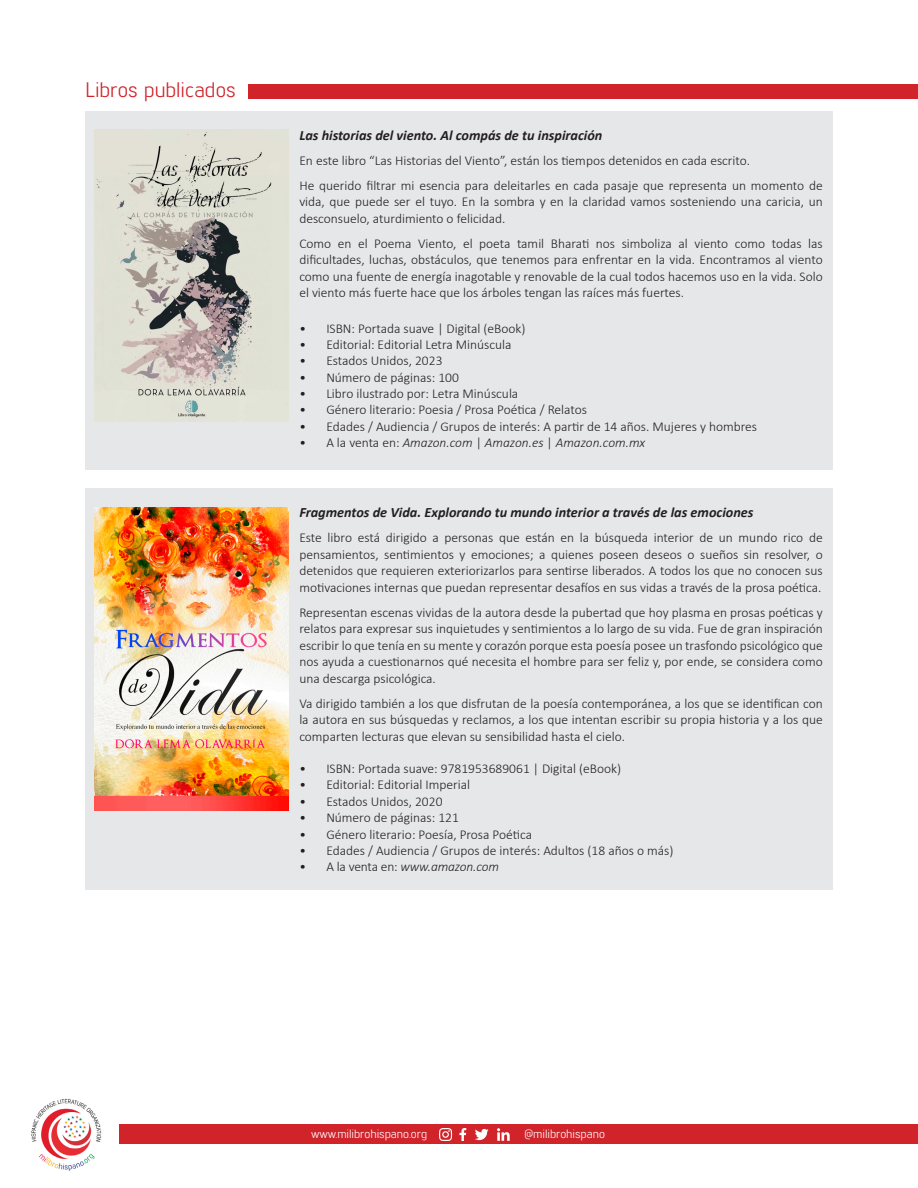
<style>
.page{position:relative;width:918px;height:1188px;background:#fff}
.page>*{position:absolute;margin:0;border:0;box-sizing:border-box;transform-origin:0 0}
.t1{font:21px "Lintel";color:#d1232a}
.t2{font:italic 700 14.25px "Calibri";color:#231f20}
.t3{font:300 13.5px/16.5px "Calibri";color:#231f20;text-align:justify}
.t4{font:italic 300 13.5px "Calibri";letter-spacing:-.005em;color:#231f20}
.t5{font:12px "Lintel";color:#fff}
.s1{font-style:normal}
</style>
<div class="page">
<div style="left:120px;top:1124px;width:798px;height:20px;background:#d1232a"></div>
<img style="left:30px;top:1098px;width:74px;height:73px;border-radius:37px">
<svg style="left:439px;top:1128px;width:13px;height:13px"></svg>
<svg style="left:475px;top:1129px;width:14px;height:11px"></svg>
<svg style="left:459px;top:1128px;width:7px;height:13px"></svg>
<svg style="left:497px;top:1128px;width:13px;height:13px"></svg>
<div style="left:248px;top:85px;width:670px;height:14px;background:#d1232a"></div>
<div style="left:85px;top:111px;width:748px;height:359px;background:#e6e7e9"></div>
<div style="left:85px;top:489px;width:748px;height:401px;background:#e6e7e9"></div>
<img style="left:95px;top:507px;width:194px;height:304px">
<img style="left:95px;top:130px;width:194px;height:292px">
<p class="t1" style="left:85px;top:75px;width:152px">Libros publicados</p>
<p class="t2" style="left:299px;top:125px;width:305px">Las historias del viento. Al compás de tu inspiración</p>
<p class="t3" style="left:299px;top:152px;width:452px">En este libro “Las Historias del Viento”, están los tiempos detenidos en cada escrito.</p>
<p class="t3" style="left:299px;top:177px;width:525px">He querido filtrar mi esencia para deleitarles en cada pasaje que representa un momento de vida, que puede ser el tuyo. En la sombra y en la claridad vamos sosteniendo una caricia, un desconsuelo, aturdimiento o felicidad.</p>
<p class="t3" style="left:299px;top:235px;width:525px">Como en el Poema Viento, el poeta tamil Bharati nos simboliza al viento como todas las dificultades, luchas, obstáculos, que tenemos para enfrentar en la vida. Encontramos al viento como una fuente de energía inagotable y renovable de la cual todos hacemos uso en la vida. Solo el viento más fuerte hace que los árboles tengan las raíces más fuertes.</p>
<p class="t3" style="left:299px;top:320px;width:228px">• ISBN: Portada suave | Digital (eBook)</p>
<p class="t3" style="left:299px;top:336px;width:214px">• Editorial: Editorial Letra Minúscula</p>
<p class="t3" style="left:299px;top:352px;width:145px">• Estados Unidos, 2023</p>
<p class="t3" style="left:299px;top:369px;width:161px">• Número de páginas: 100</p>
<p class="t3" style="left:299px;top:385px;width:221px">• Libro ilustrado por: Letra Minúscula</p>
<p class="t3" style="left:299px;top:401px;width:289px">• Género literario: Poesia / Prosa Poética / Relatos</p>
<p class="t3" style="left:299px;top:418px;width:459px">• Edades / Audiencia / Grupos de interés: A partir de 14 años. Mujeres y hombres</p>
<p class="t4" style="left:299px;top:434px;width:347px"><span class="s1">• A la venta en:</span> Amazon.com <span class="s1">|</span> Amazon.es <span class="s1">|</span> Amazon.com.mx</p>
<p class="t2" style="left:299px;top:503px;width:456px">Fragmentos de Vida. Explorando tu mundo interior a través de las emociones</p>
<p class="t3" style="left:299px;top:530px;width:525px">Este libro está dirigido a personas que están en la búsqueda interior de un mundo rico de pensamientos, sentimientos y emociones; a quienes poseen deseos o sueños sin resolver, o detenidos que requieren exteriorizarlos para sentirse liberados. A todos los que no conocen sus motivaciones internas que puedan representar desafíos en sus vidas a través de la prosa poética.</p>
<p class="t3" style="left:299px;top:604px;width:525px">Representan escenas vividas de la autora desde la pubertad que hoy plasma en prosas poéticas y relatos para expresar sus inquietudes y sentimientos a lo largo de su vida. Fue de gran inspiración escribir lo que tenía en su mente y corazón porque esta poesía posee un trasfondo psicológico que nos ayuda a cuestionarnos qué necesita el hombre para ser feliz y, por ende, se considera como una descarga psicológica.</p>
<p class="t3" style="left:299px;top:695px;width:525px">Va dirigido también a los que disfrutan de la poesía contemporánea, a los que se identifican con la autora en sus búsquedas y reclamos, a los que intentan escribir su propia historia y a los que comparten lecturas que elevan su sensibilidad hasta el cielo.</p>
<p class="t3" style="left:299px;top:760px;width:323px">• ISBN: Portada suave: 9781953689061 | Digital (eBook)</p>
<p class="t3" style="left:299px;top:776px;width:172px">• Editorial: Editorial Imperial</p>
<p class="t3" style="left:299px;top:793px;width:145px">• Estados Unidos, 2020</p>
<p class="t3" style="left:299px;top:809px;width:161px">• Número de páginas: 121</p>
<p class="t3" style="left:299px;top:826px;width:234px">• Género literario: Poesía, Prosa Poética</p>
<p class="t3" style="left:299px;top:842px;width:376px">• Edades / Audiencia / Grupos de interés: Adultos (18 años o más)</p>
<p class="t4" style="left:299px;top:858px;width:201px"><span class="s1">• A la venta en:</span> www.amazon.com</p>
<p class="t5" style="left:311px;top:1126px;width:118px">www.milibrohispano.org</p>
<p class="t5" style="left:524px;top:1126px;width:82px">@milibrohispano</p>
</div>
